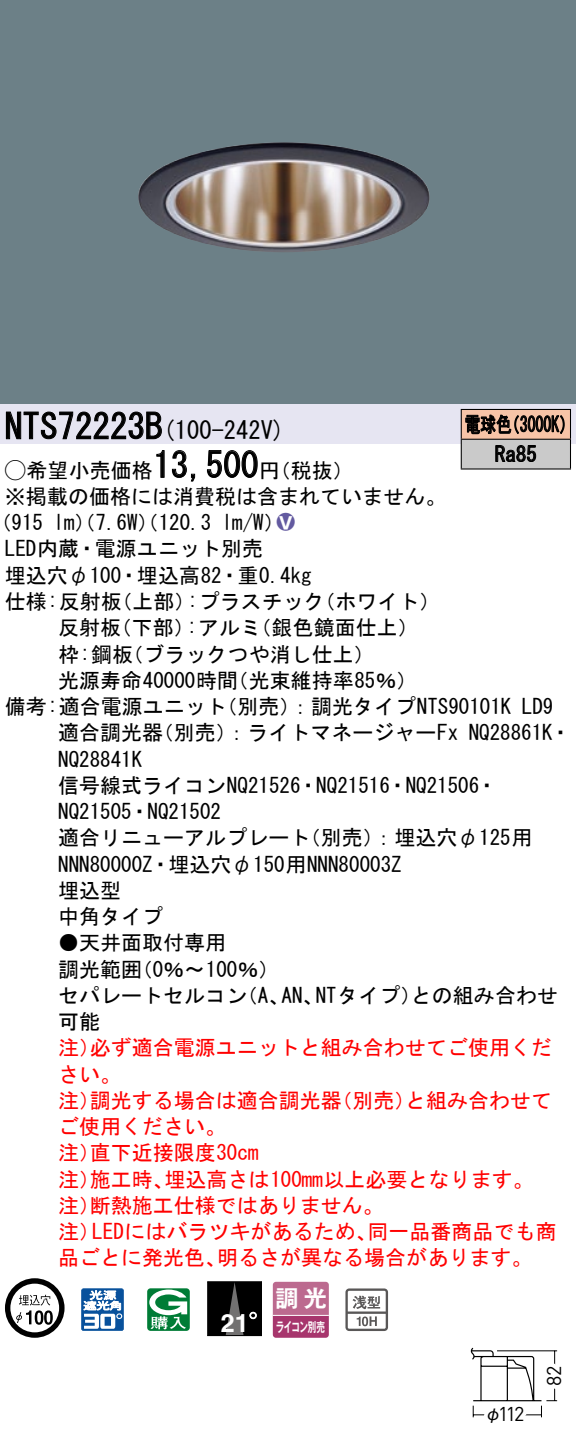
<style>
.page{position:relative;width:576px;height:1441px;background:#fff}
.page>*{position:absolute;margin:0;border:0;box-sizing:border-box;transform-origin:0 0}
.t1{font:35px "MS Gothic";color:#000}
.t2{font:700 25.2px "Helvetica LT Std";color:#fff}
.t3{font:24.5px "MS Gothic";color:#000}
.t4{font:23.1px "Gothic MB101 Pro De Bold 90 pv RKSJ H";color:#fff}
.t5{font:21px/26.2px "MS Gothic";color:#000}
.t6{font:21px/26.2px "MS Gothic";color:#f00}
.t7{font:21px/29.8px "MS Gothic";color:#000;scale:.75 1}
.t8{font:21px "Ford Classification 1";color:#635aa0}
.t9{font:19.95px "DINOT";color:#000}
.t10{font:17.5px "Gothic BBB Pro Medium 90 pv RKSJ H";color:#000}
.t11{font:13.3px "Gothic MB101 Pro De Bold 90 pv RKSJ H";letter-spacing:-.05em;color:#fff;scale:.65 1}
.s1{font-size:35px}
.s2{font-family:"Ford Classification 1"}
.s3{color:#fff}
</style>
<div class="page">
<div style="left:0;top:0;width:575px;height:404px;background:#6c8087"></div>
<img style="left:138px;top:142px;width:291px;height:110px">
<div style="left:0;top:404px;width:575px;height:40px;background:#e6e5f2"></div>
<svg style="left:6px;top:411px;width:156px;height:29px"></svg>
<svg style="left:156px;top:450px;width:9px;height:28px"></svg>
<svg style="left:171px;top:450px;width:25px;height:32px"></svg>
<svg style="left:207px;top:450px;width:51px;height:28px"></svg>
<svg style="left:5px;top:1278px;width:59px;height:60px"></svg>
<svg style="left:44px;top:1310px;width:9px;height:15px"></svg>
<svg style="left:81px;top:1288px;width:43px;height:43px"></svg>
<svg style="left:147px;top:1288px;width:43px;height:43px"></svg>
<div style="left:207px;top:1282px;width:54px;height:53px;background:#000"></div>
<svg style="left:226px;top:1283px;width:17px;height:51px"></svg>
<div style="left:207px;top:1281px;width:55px;height:55px;border:1px solid #000"></div>
<svg style="left:249px;top:1312px;width:8px;height:7px"></svg>
<svg style="left:272px;top:1281px;width:56px;height:57px;background:#b65b86"></svg>
<hr style="left:273px;top:1315px;width:55px;height:1px;background:#fff">
<svg style="left:345px;top:1288px;width:43px;height:43px"></svg>
<div style="left:461px;top:409px;width:109px;height:30px;background:#f7c4a7"></div>
<div style="left:461px;top:439px;width:109px;height:30px;background:#cacaca"></div>
<hr style="left:460px;top:409px;width:110px;height:1px;background:#000">
<hr style="left:569px;top:410px;width:2px;height:29px;background:#000">
<hr style="left:460px;top:439px;width:110px;height:1px;background:#000">
<hr style="left:569px;top:440px;width:2px;height:28px;background:#000">
<hr style="left:460px;top:468px;width:110px;height:2px;background:#000">
<svg style="left:460px;top:410px;width:104px;height:58px"></svg>
<svg style="left:470px;top:1347px;width:88px;height:71px"></svg>
<h1 class="t1" style="left:5px;top:409px;width:142px">NTS72223</h1>
<p class="t3" style="left:145px;top:418px;width:141px">(<span class="s1">B</span> 100-242 (V</p>
<h1 class="t1" style="left:153px;top:447px;width:106px">13,500</h1>
<p class="t5" style="left:5px;top:457px;width:442px"><span class="s2">A</span>希望小売価格<br>※掲載の価格には消費税は含まれていません。</p>
<p class="t8" style="left:277px;top:511px;width:19px">2<span class="s3">8</span></p>
<p class="t5" style="left:259px;top:457px;width:96px">（円税抜(</p>
<p class="t5" style="left:222px;top:509px;width:64px">l m (W/</p>
<p class="t5" style="left:5px;top:509px;width:308px;text-indent:-14px">（915<br>LED内蔵・電源ユニット別売<br>埋込穴φ100・埋込高82・重0.4kg</p>
<p class="t5" style="left:54px;top:509px;width:159px">lm）（7.6 ）（W 120.3</p>
<p class="t5" style="left:5px;top:588px;width:118px">仕様:反射板</p>
<p class="t5" style="left:111px;top:588px;width:85px">（上部）</p>
<p class="t5" style="left:187px;top:588px;width:139px">:プラスチック</p>
<p class="t5" style="left:314px;top:588px;width:127px">（ホワイト(</p>
<p class="t5" style="left:58px;top:614px;width:65px">反射板</p>
<p class="t5" style="left:111px;top:614px;width:85px">（下部）</p>
<p class="t5" style="left:187px;top:614px;width:76px">:アルミ</p>
<p class="t5" style="left:250px;top:614px;width:169px">（銀色鏡面仕上(</p>
<p class="t5" style="left:122px;top:641px;width:254px">（ブラックつや消し仕上(</p>
<p class="t5" style="left:58px;top:641px;width:76px">枠:鋼板</p>
<p class="t5" style="left:58px;top:667px;width:181px">光源寿命40000時間</p>
<p class="t5" style="left:227px;top:667px;width:191px">（光束維持率85％(</p>
<p class="t7" style="left:494px;top:409px;width:57px;text-indent:-30px">電球色<br>Ra85</p>
<p class="t7" style="left:504px;top:409px;width:96px">（3000 (K</p>
<p class="t5" style="left:216px;top:693px;width:296px">（別売：）調光タイプNTS90101K</p>
<p class="t5" style="left:5px;top:693px;width:223px">備考:適合電源ユニット</p>
<p class="t5" style="left:521px;top:693px;width:33px">LD9</p>
<p class="t5" style="left:153px;top:719px;width:307px">（別売：）ライトマネージャーFx</p>
<p class="t5" style="left:58px;top:719px;width:106px">適合調光器</p>
<p class="t5" style="left:58px;top:746px;width:85px">NQ28841K</p>
<p class="t5" style="left:58px;top:772px;width:441px">信号線式ライコンNQ21526・NQ21516・NQ21506・</p>
<p class="t5" style="left:58px;top:798px;width:164px">NQ21505・NQ21502</p>
<p class="t5" style="left:300px;top:824px;width:234px">（別売：）埋込穴φ125用</p>
<p class="t5" style="left:468px;top:719px;width:104px">NQ28861 ・K</p>
<p class="t5" style="left:58px;top:824px;width:345px">適合リニューアルプレート<br>NNN80000 ・Z 埋込穴φ150用NNN80003Z埋込型<br>中角タイプ</p>
<p class="t5" style="left:132px;top:929px;width:149px;text-indent:-73px">●天井面取付専用<br>)0％〜100％(</p>
<p class="t5" style="left:58px;top:956px;width:85px">調光範囲</p>
<p class="t5" style="left:315px;top:982px;width:107px">NTタイプ）</p>
<p class="t5" style="left:411px;top:982px;width:148px">との組み合わせ</p>
<p class="t5" style="left:58px;top:982px;width:190px">セパレートセルコン可能</p>
<p class="t6" style="left:90px;top:1034px;width:463px">必ず適合電源ユニットと組み合わせてご使用くだ</p>
<p class="t5" style="left:237px;top:982px;width:54px">（、A</p>
<p class="t5" style="left:281px;top:982px;width:43px">AN、</p>
<p class="t6" style="left:58px;top:1034px;width:64px">注）さい。</p>
<p class="t6" style="left:90px;top:1087px;width:253px">調光する場合は適合調光器</p>
<p class="t6" style="left:331px;top:1087px;width:85px">（別売）</p>
<p class="t6" style="left:405px;top:1087px;width:148px">と組み合わせて</p>
<p class="t6" style="left:58px;top:1087px;width:43px">注）</p>
<p class="t6" style="left:58px;top:1113px;width:169px">ご使用ください。</p>
<p class="t6" style="left:90px;top:1139px;width:170px">直下近接限度30cm</p>
<p class="t6" style="left:58px;top:1139px;width:43px">注）</p>
<p class="t6" style="left:164px;top:1166px;width:370px">埋込高さは100mm以上必要となります。</p>
<p class="t6" style="left:90px;top:1166px;width:85px">施工時、</p>
<p class="t6" style="left:90px;top:1166px;width:295px;text-indent:-32px">注）<br>断熱施工仕様ではありません。</p>
<p class="t6" style="left:58px;top:1192px;width:43px">注）</p>
<p class="t6" style="left:92px;top:1218px;width:286px">LEDにはバラツキがあるため、</p>
<p class="t6" style="left:367px;top:1218px;width:190px">同一品番商品でも商</p>
<p class="t6" style="left:58px;top:1218px;width:43px">注）</p>
<p class="t6" style="left:58px;top:1244px;width:169px">品ごとに発光色、</p>
<p class="t6" style="left:217px;top:1244px;width:317px">明るさが異なる場合があります。</p>
<p class="t2" style="left:221px;top:1308px;width:30px">21</p>
<p class="t4" style="left:275px;top:1279px;width:53px">調光</p>
<p class="t11" style="left:276px;top:1315px;width:77px">ライコン別売</p>
<p class="t9" style="left:498px;top:1400px;width:28px">112</p>
<p class="t10" style="left:484px;top:1399px;width:19px">φ</p>
<p class="t9" style="left:540px;top:1386px;width:22px;rotate:-90deg">82</p>
</div>
